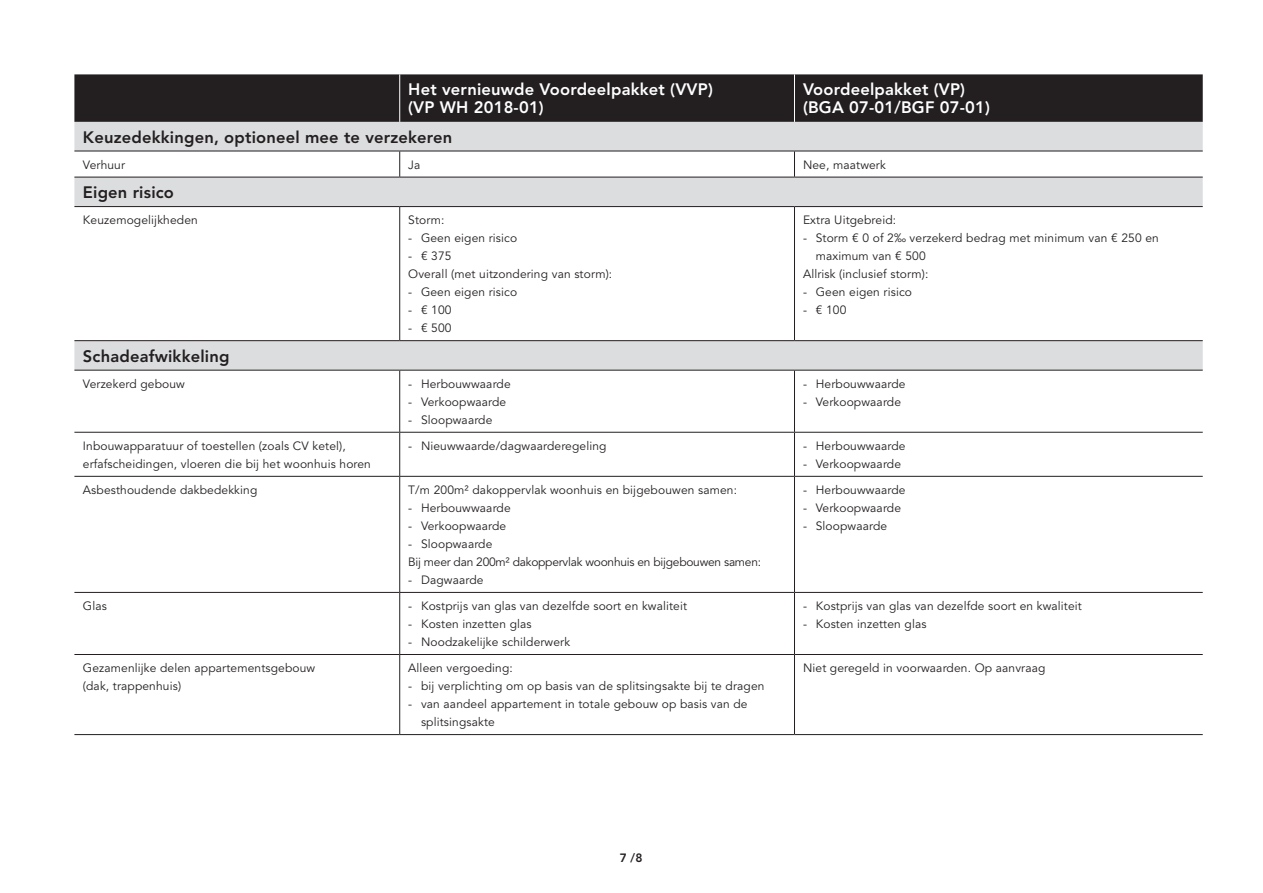
<style>
.page{position:relative;width:1263px;height:893px;background:#fff}
.page>*{position:absolute;margin:0;border:0;box-sizing:border-box;transform-origin:0 0}
.Kopregel_tabel_wit{font:800 16.5px "Avenir LT Std";letter-spacing:.01em;color:#fff}
.Kopregel_tabel_zwart{font:800 16.5px "Avenir LT Std";letter-spacing:.01em;color:#231f20}
.Avenir_light_8_12_te{font:12px/18px "Avenir LT Std";letter-spacing:.01em;color:#231f20}
.Plattetekst_Tabel_-A{font:12px/18px "Avenir LT Std";letter-spacing:.01em;color:#231f20}
.Avenir_light_8_12_te-2{font:12px "Avenir LT Std";letter-spacing:-.02em;color:#231f20}
.t1{font:800 12px "Avenir LT Std";color:#231f20}
</style>
<div class="page">
<div style="left:74px;top:74px;width:1129px;height:48px;background:#231f20"></div>
<svg style="left:74px;top:122px;width:1129px;height:248px"></svg>
<hr style="left:399px;top:74px;width:1px;height:48px;background:#fff">
<hr style="left:794px;top:74px;width:1px;height:48px;background:#fff">
<hr style="left:74px;top:151px;width:326px;height:1px;background:#231f20">
<hr style="left:400px;top:151px;width:394px;height:1px;background:#231f20">
<hr style="left:794px;top:151px;width:409px;height:1px;background:#231f20">
<hr style="left:74px;top:177px;width:326px;height:1px;background:#231f20">
<hr style="left:400px;top:177px;width:394px;height:1px;background:#231f20">
<hr style="left:794px;top:177px;width:409px;height:1px;background:#231f20">
<hr style="left:74px;top:206px;width:326px;height:1px;background:#231f20">
<hr style="left:400px;top:206px;width:394px;height:1px;background:#231f20">
<hr style="left:794px;top:206px;width:409px;height:1px;background:#231f20">
<hr style="left:74px;top:340px;width:326px;height:1px;background:#231f20">
<hr style="left:400px;top:340px;width:394px;height:1px;background:#231f20">
<hr style="left:794px;top:340px;width:409px;height:1px;background:#231f20">
<hr style="left:74px;top:370px;width:326px;height:1px;background:#231f20">
<hr style="left:400px;top:370px;width:394px;height:1px;background:#231f20">
<hr style="left:794px;top:370px;width:409px;height:1px;background:#231f20">
<hr style="left:74px;top:432px;width:326px;height:1px;background:#231f20">
<hr style="left:400px;top:432px;width:394px;height:1px;background:#231f20">
<hr style="left:794px;top:432px;width:409px;height:1px;background:#231f20">
<hr style="left:74px;top:476px;width:326px;height:1px;background:#231f20">
<hr style="left:400px;top:476px;width:394px;height:1px;background:#231f20">
<hr style="left:794px;top:476px;width:409px;height:1px;background:#231f20">
<hr style="left:74px;top:592px;width:326px;height:1px;background:#231f20">
<hr style="left:400px;top:592px;width:394px;height:1px;background:#231f20">
<hr style="left:794px;top:592px;width:409px;height:1px;background:#231f20">
<hr style="left:74px;top:654px;width:326px;height:1px;background:#231f20">
<hr style="left:400px;top:654px;width:394px;height:1px;background:#231f20">
<hr style="left:794px;top:654px;width:409px;height:1px;background:#231f20">
<hr style="left:74px;top:734px;width:326px;height:1px;background:#231f20">
<hr style="left:400px;top:734px;width:394px;height:1px;background:#231f20">
<hr style="left:794px;top:734px;width:409px;height:1px;background:#231f20">
<svg style="left:399px;top:151px;width:1px;height:26px"></svg>
<svg style="left:794px;top:151px;width:1px;height:26px"></svg>
<hr style="left:399px;top:207px;width:1px;height:133px;background:#231f20">
<hr style="left:794px;top:207px;width:1px;height:133px;background:#231f20">
<hr style="left:399px;top:370px;width:1px;height:62px;background:#231f20">
<hr style="left:794px;top:370px;width:1px;height:62px;background:#231f20">
<hr style="left:399px;top:433px;width:1px;height:43px;background:#231f20">
<hr style="left:794px;top:433px;width:1px;height:43px;background:#231f20">
<hr style="left:399px;top:477px;width:1px;height:115px;background:#231f20">
<hr style="left:794px;top:477px;width:1px;height:115px;background:#231f20">
<hr style="left:399px;top:593px;width:1px;height:61px;background:#231f20">
<hr style="left:794px;top:593px;width:1px;height:61px;background:#231f20">
<hr style="left:399px;top:655px;width:1px;height:79px;background:#231f20">
<hr style="left:794px;top:655px;width:1px;height:79px;background:#231f20">
<p class="Kopregel_tabel_wit" style="left:408px;top:80px;width:306px">Het vernieuwde Voordeelpakket (VVP)</p>
<p class="Kopregel_tabel_wit" style="left:408px;top:98px;width:137px">(VP WH 2018-01)</p>
<p class="Kopregel_tabel_wit" style="left:803px;top:80px;width:164px">Voordeelpakket (VP)</p>
<p class="Kopregel_tabel_wit" style="left:803px;top:98px;width:188px">(BGA 07-01/BGF 07-01)</p>
<p class="Kopregel_tabel_zwart" style="left:83px;top:127px;width:371px">Keuzedekkingen, optioneel mee te verzekeren</p>
<p class="Plattetekst_Tabel_-A" style="left:83px;top:156px;width:44px">Verhuur</p>
<p class="Plattetekst_Tabel_-A" style="left:408px;top:156px;width:14px">Ja</p>
<p class="Plattetekst_Tabel_-A" style="left:803px;top:156px;width:84px">Nee, maatwerk</p>
<p class="Kopregel_tabel_zwart" style="left:83px;top:183px;width:93px">Eigen risico</p>
<p class="Plattetekst_Tabel_-A" style="left:83px;top:211px;width:116px">Keuzemogelijkheden</p>
<p class="Avenir_light_8_12_te" style="left:408px;top:211px;width:38px">Storm:</p>
<p class="Avenir_light_8_12_te" style="left:408px;top:229px;width:111px">- Geen eigen risico</p>
<p class="Avenir_light_8_12_te" style="left:408px;top:247px;width:45px">- € 375</p>
<p class="Avenir_light_8_12_te" style="left:408px;top:265px;width:206px">Overall (met uitzondering van storm):</p>
<p class="Avenir_light_8_12_te" style="left:408px;top:283px;width:111px">- Geen eigen risico</p>
<p class="Avenir_light_8_12_te" style="left:408px;top:301px;width:45px">- € 100</p>
<p class="Avenir_light_8_12_te" style="left:408px;top:319px;width:45px">- € 500</p>
<p class="Avenir_light_8_12_te" style="left:803px;top:211px;width:95px">Extra Uitgebreid:</p>
<p class="Avenir_light_8_12_te" style="left:816px;top:229px;width:345px;text-indent:-13px">- Storm € 0 of 2‰ verzekerd bedrag met minimum van € 250 en maximum van € 500</p>
<p class="Avenir_light_8_12_te" style="left:803px;top:265px;width:127px">Allrisk (inclusief storm):</p>
<p class="Avenir_light_8_12_te" style="left:803px;top:283px;width:111px">- Geen eigen risico</p>
<p class="Avenir_light_8_12_te" style="left:803px;top:301px;width:45px">- € 100</p>
<p class="Kopregel_tabel_zwart" style="left:83px;top:346px;width:148px">Schadeafwikkeling</p>
<p class="Plattetekst_Tabel_-A" style="left:83px;top:375px;width:103px">Verzekerd gebouw</p>
<p class="Avenir_light_8_12_te" style="left:408px;top:375px;width:104px">- Herbouwwaarde</p>
<p class="Avenir_light_8_12_te" style="left:408px;top:393px;width:100px">- Verkoopwaarde</p>
<p class="Avenir_light_8_12_te" style="left:408px;top:411px;width:86px">- Sloopwaarde</p>
<p class="Avenir_light_8_12_te" style="left:803px;top:375px;width:104px">- Herbouwwaarde</p>
<p class="Avenir_light_8_12_te" style="left:803px;top:393px;width:100px">- Verkoopwaarde</p>
<p class="Plattetekst_Tabel_-A" style="left:83px;top:437px;width:290px">Inbouwapparatuur of toestellen (zoals CV ketel), erfafscheidingen, vloeren die bij het woonhuis horen</p>
<p class="Avenir_light_8_12_te" style="left:408px;top:437px;width:200px">- Nieuwwaarde/dagwaarderegeling</p>
<p class="Avenir_light_8_12_te" style="left:803px;top:437px;width:104px">- Herbouwwaarde</p>
<p class="Avenir_light_8_12_te" style="left:803px;top:455px;width:100px">- Verkoopwaarde</p>
<p class="Plattetekst_Tabel_-A" style="left:83px;top:481px;width:176px">Asbesthoudende dakbedekking</p>
<p class="Avenir_light_8_12_te" style="left:408px;top:481px;width:330px">T/m 200m² dakoppervlak woonhuis en bijgebouwen samen:</p>
<p class="Avenir_light_8_12_te" style="left:408px;top:499px;width:104px">- Herbouwwaarde</p>
<p class="Avenir_light_8_12_te" style="left:408px;top:517px;width:100px">- Verkoopwaarde</p>
<p class="Avenir_light_8_12_te" style="left:408px;top:535px;width:86px">- Sloopwaarde</p>
<p class="Avenir_light_8_12_te-2" style="left:408px;top:555px;width:354px">Bij meer dan 200m² dakoppervlak woonhuis en bijgebouwen samen:</p>
<p class="Avenir_light_8_12_te" style="left:408px;top:571px;width:77px">- Dagwaarde</p>
<p class="Plattetekst_Tabel_-A" style="left:83px;top:597px;width:25px">Glas</p>
<p class="Avenir_light_8_12_te" style="left:408px;top:597px;width:280px">- Kostprijs van glas van dezelfde soort en kwaliteit</p>
<p class="Avenir_light_8_12_te" style="left:408px;top:615px;width:125px">- Kosten inzetten glas</p>
<p class="Avenir_light_8_12_te" style="left:408px;top:633px;width:163px">- Noodzakelijke schilderwerk</p>
<p class="Plattetekst_Tabel_-A" style="left:83px;top:659px;width:234px">Gezamenlijke delen appartementsgebouw</p>
<p class="Plattetekst_Tabel_-A" style="left:83px;top:677px;width:100px">(dak, trappenhuis)</p>
<p class="Avenir_light_8_12_te" style="left:408px;top:659px;width:106px">Alleen vergoeding:</p>
<p class="Avenir_light_8_12_te" style="left:408px;top:677px;width:358px">- bij verplichting om op basis van de splitsingsakte bij te dragen</p>
<p class="Avenir_light_8_12_te" style="left:421px;top:695px;width:328px;text-indent:-13px">- van aandeel appartement in totale gebouw op basis van de splitsingsakte</p>
<p class="Avenir_light_8_12_te" style="left:803px;top:481px;width:104px">- Herbouwwaarde</p>
<p class="Avenir_light_8_12_te" style="left:803px;top:499px;width:100px">- Verkoopwaarde</p>
<p class="Avenir_light_8_12_te" style="left:803px;top:517px;width:86px">- Sloopwaarde</p>
<p class="Avenir_light_8_12_te" style="left:803px;top:597px;width:280px">- Kostprijs van glas van dezelfde soort en kwaliteit</p>
<p class="Avenir_light_8_12_te" style="left:803px;top:615px;width:125px">- Kosten inzetten glas</p>
<p class="Avenir_light_8_12_te" style="left:803px;top:659px;width:244px">Niet geregeld in voorwaarden. Op aanvraag</p>
<p class="t1" style="left:620px;top:851px;width:24px">7 /8</p>
</div>
